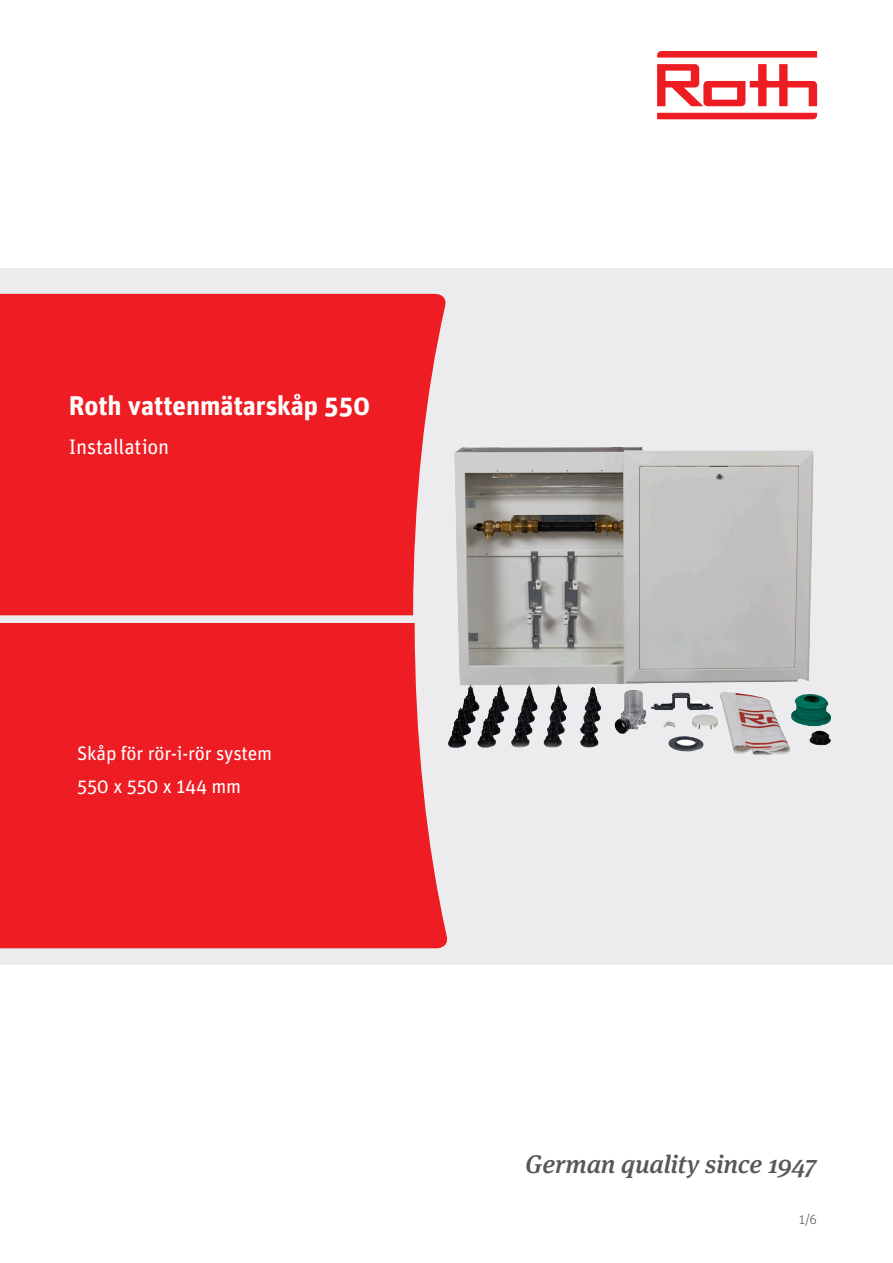
<style>
.page{position:relative;width:893px;height:1263px;background:#fff}
.page>*{position:absolute;margin:0;border:0;box-sizing:border-box;transform-origin:0 0}
.t1{font:700 27px "Unit OT";color:#fff}
.t2{font:italic 500 25.5px "Meta Serif OT";letter-spacing:-.005em;color:#57585a}
.t3{font:21px "Unit OT";letter-spacing:-.01em;color:#fff}
.t4{font:19.5px "Unit OT";letter-spacing:-.01em;color:#fff}
.t5{font:300 13.5px "Unit OT";color:#57585a}
</style>
<div class="page">
<svg style="left:657px;top:113px;width:160px;height:6px"></svg>
<svg style="left:657px;top:51px;width:160px;height:7px"></svg>
<svg style="left:657px;top:64px;width:160px;height:42px"></svg>
<div style="left:0;top:268px;width:893px;height:696px;background:#ececee"></div>
<img style="left:450px;top:453px;width:360px;height:295px">
<div style="left:0;top:294px;width:446px;height:321px;background:#ee1d23"></div>
<div style="left:0;top:623px;width:450px;height:325px;background:#ee1d23"></div>
<p class="t1" style="left:69px;top:388px;width:303px">Roth vattenmätarskåp 550</p>
<p class="t3" style="left:69px;top:433px;width:102px">Installation</p>
<p class="t4" style="left:77px;top:741px;width:197px">Skåp för rör-i-rör system</p>
<p class="t4" style="left:77px;top:774px;width:165px">550 x 550 x 144 mm</p>
<h2 class="t2" style="left:525px;top:1148px;width:293px">German quality since 1947</h2>
<p class="t5" style="left:799px;top:1211px;width:19px">1/6</p>
</div>
